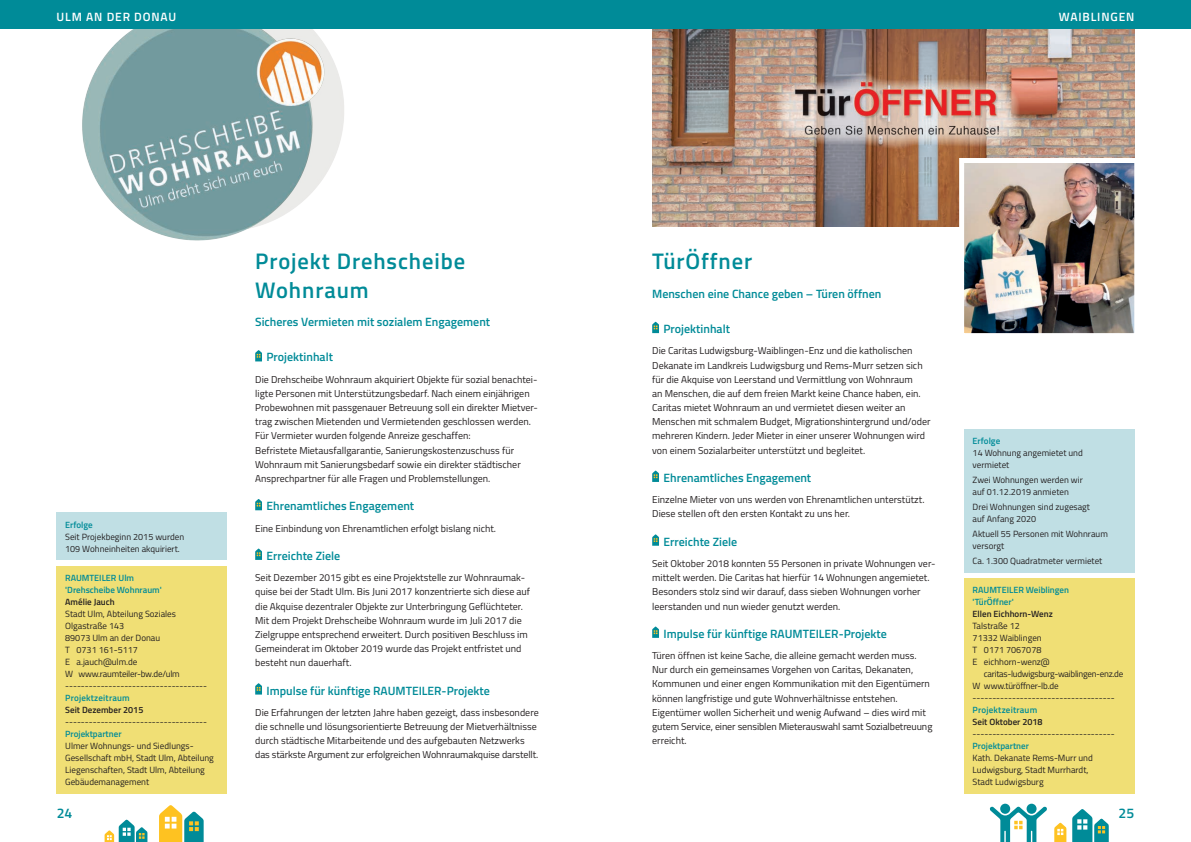
<style>
.page{position:relative;width:1191px;height:842px;background:#fff}
.page>*{position:absolute;margin:0;border:0;box-sizing:border-box;transform-origin:0 0}
.t1{font:600 22.5px/28.3px "Titillium";letter-spacing:.04em;color:#008b98}
.t2{font:600 14px "Titillium";color:#008b98}
.t3{font:600 12px "Titillium";color:#008b98}
.t4{font:600 12px "Titillium";letter-spacing:.07em;color:#fff}
.t5{font:10px/14.2px "Titillium";color:#231f20}
.t6{font:9px/12px "Titillium";color:#231f20}
.t7{font:600 9px/12px "Titillium";color:#008b98}
.t8{font:600 9px "Titillium";color:#231f20}
.t9{font:9px "Titillium";letter-spacing:-.03em;color:#231f20}
.t10{font:600 9px "Titillium";letter-spacing:.02em;color:#008b98}
.t11{font:9px "Titillium";letter-spacing:-.02em;color:#231f20}
</style>
<div class="page">
<svg style="left:159px;top:805px;width:45px;height:37px"></svg>
<svg style="left:105px;top:820px;width:42px;height:22px"></svg>
<svg style="left:1072px;top:809px;width:36px;height:33px"></svg>
<svg style="left:1054px;top:823px;width:12px;height:19px"></svg>
<svg style="left:989px;top:804px;width:58px;height:38px"></svg>
<img style="left:0;top:28px;width:637px;height:334px">
<img style="left:652px;top:28px;width:482px;height:199px">
<svg style="left:652px;top:322px;width:7px;height:11px"></svg>
<svg style="left:652px;top:471px;width:7px;height:11px"></svg>
<svg style="left:652px;top:534px;width:7px;height:12px"></svg>
<svg style="left:652px;top:626px;width:7px;height:12px"></svg>
<div style="left:964px;top:578px;width:170px;height:216px;background:#f0df75"></div>
<div style="left:964px;top:429px;width:170px;height:143px;background:#c0dfe4"></div>
<img style="left:956px;top:155px;width:179px;height:179px">
<svg style="left:255px;top:350px;width:7px;height:11px"></svg>
<svg style="left:255px;top:499px;width:7px;height:11px"></svg>
<svg style="left:255px;top:549px;width:7px;height:11px"></svg>
<svg style="left:255px;top:683px;width:7px;height:11px"></svg>
<div style="left:57px;top:566px;width:170px;height:228px;background:#f0df75"></div>
<div style="left:57px;top:513px;width:170px;height:47px;background:#c0dfe4"></div>
<div style="left:0;top:0;width:1191px;height:28px;background:#008b98"></div>
<p class="t4" style="left:57px;top:8px;width:121px">ULM AN DER DONAU</p>
<p class="t4" style="left:1059px;top:8px;width:77px">WAIBLINGEN</p>
<p class="t7" style="left:65px;top:518px;width:29px">Erfolge</p>
<p class="t6" style="left:65px;top:530px;width:120px">Seit Projekbeginn 2015 wurden<br>109 Wohneinheiten akquiriert.</p>
<p class="t7" style="left:65px;top:572px;width:98px">RAUMTEILER Ulm 'Drehscheibe Wohnraum'</p>
<p class="t8" style="left:65px;top:595px;width:51px">Amélie Jauch</p>
<p class="t6" style="left:65px;top:608px;width:143px">Stadt Ulm, Abteilung Soziales<br>Olgastraße 143<br>89073 Ulm an der Donau<br>T 0731 161-5117<br>E a.jauch@ulm.de<br>W www.raumteiler-bw.de/ulm ------------------------------------</p>
<p class="t10" style="left:65px;top:691px;width:66px">Projektzeitraum</p>
<p class="t8" style="left:65px;top:703px;width:80px">Seit Dezember 2015</p>
<p class="t6" style="left:65px;top:716px;width:143px">------------------------------------</p>
<p class="t7" style="left:65px;top:728px;width:58px">Projektpartner</p>
<p class="t6" style="left:65px;top:740px;width:150px">Ulmer Wohnungs- und Siedlungs-<br>Gesellschaft mbH, Stadt Ulm, Abteilung<br>Liegenschaften, Stadt Ulm, Abteilung<br>Gebäudemanagement</p>
<h1 class="t1" style="left:255px;top:246px;width:211px">Projekt Drehscheibe<br>Wohnraum</h1>
<p class="t3" style="left:255px;top:313px;width:236px">Sicheres Vermieten mit sozialem Engagement</p>
<p class="t3" style="left:266px;top:348px;width:68px">Projektinhalt</p>
<p class="t5" style="left:255px;top:372px;width:284px">Die Drehscheibe Wohnraum akquiriert Objekte für sozial benachtei&shy;ligte Personen mit Unterstützungsbedarf. Nach einem einjährigen Probewohnen mit passgenauer Betreuung soll ein direkter Mietver&shy;trag zwischen Mietenden und Vermietenden geschlossen werden.<br>Für Vermieter wurden folgende Anreize geschaffen:<br>Befristete Mietausfallgarantie, Sanierungskostenzuschuss für Wohnraum mit Sanierungsbedarf sowie ein direkter städtischer Ansprechpartner für alle Fragen und Problemstellungen.</p>
<p class="t3" style="left:266px;top:497px;width:149px">Ehrenamtliches Engagement</p>
<p class="t5" style="left:255px;top:520px;width:242px">Eine Einbindung von Ehrenamtlichen erfolgt bislang nicht.</p>
<p class="t3" style="left:266px;top:547px;width:75px">Erreichte Ziele</p>
<p class="t5" style="left:255px;top:570px;width:276px">Seit Dezember 2015 gibt es eine Projektstelle zur Wohnraumak&shy;quise bei der Stadt Ulm. Bis Juni 2017 konzentrierte sich diese auf die Akquise dezentraler Objekte zur Unterbringung Geflüchteter.<br>Mit dem Projekt Drehscheibe Wohnraum wurde im Juli 2017 die Zielgruppe entsprechend erweitert. Durch positiven Beschluss im Gemeinderat im Oktober 2019 wurde das Projekt entfristet und besteht nun dauerhaft.</p>
<p class="t3" style="left:266px;top:681px;width:225px">Impulse für künftige RAUMTEILER-Projekte</p>
<p class="t5" style="left:255px;top:705px;width:285px">Die Erfahrungen der letzten Jahre haben gezeigt, dass insbesondere die schnelle und lösungsorientierte Betreuung der Mietverhältnisse durch städtische Mitarbeitende und des aufgebauten Netzwerks das stärkste Argument zur erfolgreichen Wohnraumakquise darstellt.</p>
<h1 class="t1" style="left:652px;top:246px;width:102px">TürÖffner</h1>
<p class="t3" style="left:652px;top:284px;width:231px">Menschen eine Chance geben – Türen öffnen</p>
<p class="t3" style="left:663px;top:320px;width:68px">Projektinhalt</p>
<p class="t5" style="left:652px;top:343px;width:280px">Die Caritas Ludwigsburg-Waiblingen-Enz und die katholischen Dekanate im Landkreis Ludwigsburg und Rems-Murr setzen sich für die Akquise von Leerstand und Vermittlung von Wohnraum<br>an Menschen, die auf dem freien Markt keine Chance haben, ein.<br>Caritas mietet Wohnraum an und vermietet diesen weiter an Menschen mit schmalem Budget, Migrationshintergrund und/oder mehreren Kindern. Jeder Mieter in einer unserer Wohnungen wird von einem Sozialarbeiter unterstützt und begleitet.</p>
<p class="t3" style="left:663px;top:469px;width:149px">Ehrenamtliches Engagement</p>
<p class="t5" style="left:652px;top:492px;width:274px">Einzelne Mieter von uns werden von Ehrenamtlichen unterstützt.<br>Diese stellen oft den ersten Kontakt zu uns her.</p>
<p class="t3" style="left:663px;top:532px;width:75px">Erreichte Ziele</p>
<p class="t5" style="left:652px;top:556px;width:285px">Seit Oktober 2018 konnten 55 Personen in private Wohnungen ver&shy;mittelt werden. Die Caritas hat hierfür 14 Wohnungen angemietet.<br>Besonders stolz sind wir darauf, dass sieben Wohnungen vorher leerstanden und nun wieder genutzt werden.</p>
<p class="t3" style="left:663px;top:625px;width:225px">Impulse für künftige RAUMTEILER-Projekte</p>
<p class="t5" style="left:652px;top:648px;width:282px">Türen öffnen ist keine Sache, die alleine gemacht werden muss.<br>Nur durch ein gemeinsames Vorgehen von Caritas, Dekanaten, Kommunen und einer engen Kommunikation mit den Eigentümern können langfristige und gute Wohnverhältnisse entstehen.<br>Eigentümer wollen Sicherheit und wenig Aufwand – dies wird mit gutem Service, einer sensiblen Mieterauswahl samt Sozialbetreuung erreicht.</p>
<p class="t7" style="left:972px;top:435px;width:29px">Erfolge</p>
<p class="t6" style="left:972px;top:447px;width:112px">14 Wohnung angemietet und vermietet</p>
<p class="t6" style="left:972px;top:474px;width:112px">Zwei Wohnungen werden wir auf 01.12.2019 anmieten</p>
<p class="t6" style="left:972px;top:500px;width:119px">Drei Wohnungen sind zugesagt auf Anfang 2020</p>
<p class="t6" style="left:972px;top:527px;width:137px">Aktuell 55 Personen mit Wohnraum versorgt</p>
<p class="t6" style="left:972px;top:554px;width:131px">Ca. 1.300 Quadratmeter vermietet</p>
<p class="t7" style="left:972px;top:584px;width:98px">RAUMTEILER Weiblingen 'TürÖffner'</p>
<p class="t8" style="left:972px;top:607px;width:82px">Ellen Eichhorn-Wenz</p>
<p class="t6" style="left:972px;top:620px;width:49px">Talstraße 12</p>
<p class="t6" style="left:972px;top:632px;width:71px">71332 Waiblingen</p>
<p class="t6" style="left:972px;top:644px;width:70px">T 0171 7067078</p>
<p class="t6" style="left:972px;top:656px;width:79px">E eichhorn-wenz@</p>
<p class="t9" style="left:984px;top:667px;width:141px">caritas-ludwigsburg-waiblingen-enz.de</p>
<p class="t11" style="left:972px;top:679px;width:87px">W www.türöffner-lb.de</p>
<p class="t6" style="left:972px;top:692px;width:143px">------------------------------------</p>
<p class="t10" style="left:972px;top:703px;width:66px">Projektzeitraum</p>
<p class="t8" style="left:972px;top:715px;width:72px">Seit Oktober 2018</p>
<p class="t6" style="left:972px;top:728px;width:143px">------------------------------------</p>
<p class="t7" style="left:972px;top:740px;width:58px">Projektpartner</p>
<p class="t6" style="left:972px;top:752px;width:122px">Kath. Dekanate Rems-Murr und<br>Ludwigsburg, Stadt Murrhardt,<br>Stadt Ludwigsburg</p>
<h2 class="t2" style="left:57px;top:803px;width:17px">24</h2>
<h2 class="t2" style="left:1118px;top:803px;width:17px">25</h2>
</div>
